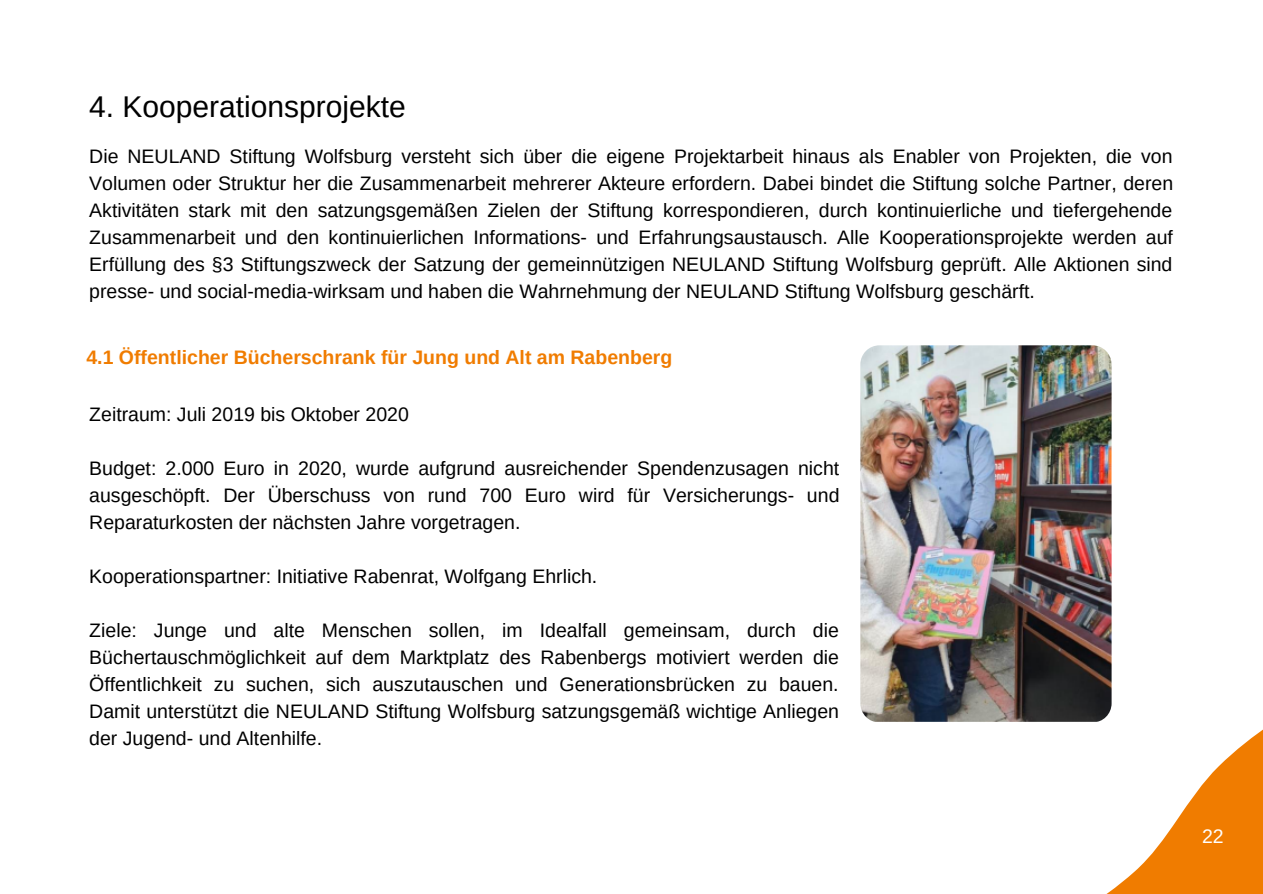
<style>
.page{position:relative;width:1263px;height:894px;background:#fff}
.page>*{position:absolute;margin:0;border:0;box-sizing:border-box;transform-origin:0 0}
.t1{font:30px "Arimo";color:#000}
.t2{font:19.5px/27px "Arimo";color:#000;text-align:justify}
.t3{font:700 19.5px "Arimo";color:#f07c00}
.t4{font:19.5px "Arimo";color:#fff}
</style>
<div class="page">
<img style="left:860px;top:345px;width:251px;height:377px;border-radius:19px">
<svg style="left:876px;top:625px;width:387px;height:268px"></svg>
<h1 class="t1" style="left:89px;top:89px;width:318px">4. Kooperationsprojekte</h1>
<p class="t2" style="left:89px;top:142px;width:1085px">Die NEULAND Stiftung Wolfsburg versteht sich über die eigene Projektarbeit hinaus als Enabler von Projekten, die von Volumen oder Struktur her die Zusammenarbeit mehrerer Akteure erfordern. Dabei bindet die Stiftung solche Partner, deren Aktivitäten stark mit den satzungsgemäßen Zielen der Stiftung korrespondieren, durch kontinuierliche und tiefergehende Zusammenarbeit und den kontinuierlichen Informations- und Erfahrungsaustausch. Alle Kooperationsprojekte werden auf Erfüllung des §3 Stiftungszweck der Satzung der gemeinnützigen NEULAND Stiftung Wolfsburg geprüft. Alle Aktionen sind presse- und social-media-wirksam und haben die Wahrnehmung der NEULAND Stiftung Wolfsburg geschärft.</p>
<p class="t3" style="left:86px;top:346px;width:587px">4.1 Öffentlicher Bücherschrank für Jung und Alt am Rabenberg</p>
<p class="t2" style="left:89px;top:400px;width:321px">Zeitraum: Juli 2019 bis Oktober 2020</p>
<p class="t2" style="left:89px;top:454px;width:752px">Budget: 2.000 Euro in 2020, wurde aufgrund ausreichender Spendenzusagen nicht ausgeschöpft. Der Überschuss von rund 700 Euro wird für Versicherungs- und Reparaturkosten der nächsten Jahre vorgetragen.</p>
<p class="t2" style="left:89px;top:562px;width:510px">Kooperationspartner: Initiative Rabenrat, Wolfgang Ehrlich.</p>
<p class="t2" style="left:89px;top:616px;width:751px">Ziele: Junge und alte Menschen sollen, im Idealfall gemeinsam, durch die Büchertauschmöglichkeit auf dem Marktplatz des Rabenbergs motiviert werden die Öffentlichkeit zu suchen, sich auszutauschen und Generationsbrücken zu bauen.<br>Damit unterstützt die NEULAND Stiftung Wolfsburg satzungsgemäß wichtige Anliegen der Jugend- und Altenhilfe.</p>
<p class="t4" style="left:1202px;top:825px;width:23px">22</p>
</div>
